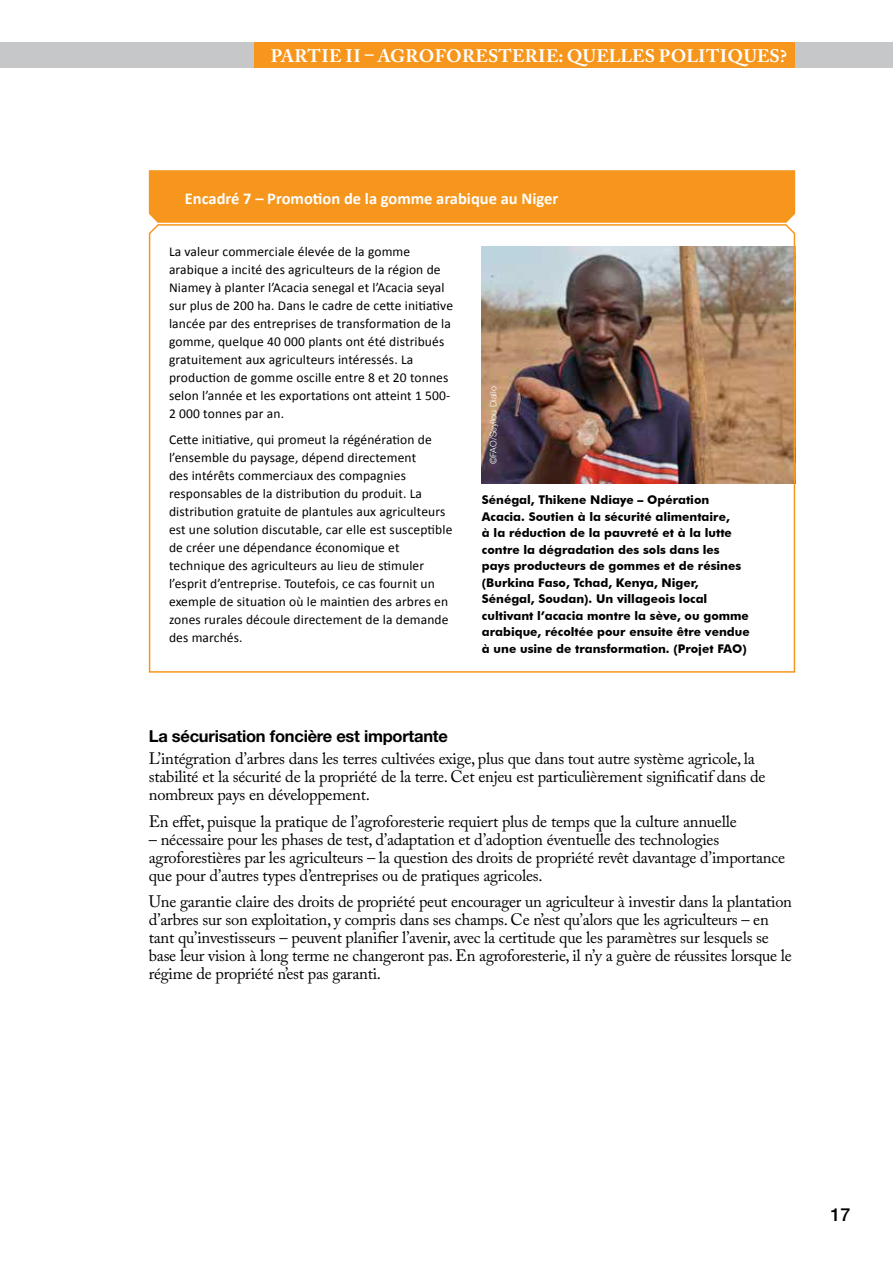
<style>
.page{position:relative;width:893px;height:1263px;background:#fff}
.page>*{position:absolute;margin:0;border:0;box-sizing:border-box;transform-origin:0 0}
.t1{font:700 18px "Adobe Caslon Pro";letter-spacing:.015em;color:#fff}
.t2{font:500 18px "Helvetica Neue LT Std";color:#000}
.t3{font:16.5px/18px "Adobe Caslon Pro";letter-spacing:-.015em;color:#000}
.t4{font:700 16.5px "Calibri";color:#fff}
.t5{font:700 16.5px "Helvetica Neue LT Std";letter-spacing:-.015em;color:#000}
.t6{font:13.5px/18px "Calibri";letter-spacing:.01em;color:#000}
.t7{font:700 12px/16.5px "Futura BT";color:#000}
.t8{font:300 9px "Helvetica Neue LT Std";color:#fff}
</style>
<div class="page">
<div style="left:0;top:43px;width:893px;height:25px;background:#c6c7c9"></div>
<div style="left:254px;top:43px;width:541px;height:25px;background:#f7961d"></div>
<svg style="left:148px;top:224px;width:648px;height:449px"></svg>
<div style="left:148px;top:170px;width:648px;height:53px;background:#f7961d"></div>
<p class="t1" style="left:271px;top:46px;width:518px">PARTIE II – AGROFORESTERIE: QUELLES POLITIQUES?</p>
<p class="t4" style="left:185px;top:188px;width:375px">Encadré 7 – Promotion de la gomme arabique au Niger</p>
<p class="t6" style="left:169px;top:242px;width:286px">La valeur commerciale élevée de la gomme arabique a incité des agriculteurs de la région de Niamey à planter l’Acacia senegal et l’Acacia seyal sur plus de 200 ha. Dans le cadre de cette initiative lancée par des entreprises de transformation de la gomme, quelque 40 000 plants ont été distribués gratuitement aux agriculteurs intéressés. La production de gomme oscille entre 8 et 20 tonnes selon l’année et les exportations ont atteint 1 500- 2 000 tonnes par an.</p>
<p class="t6" style="left:169px;top:431px;width:285px">Cette initiative, qui promeut la régénération de l’ensemble du paysage, dépend directement<br>des intérêts commerciaux des compagnies responsables de la distribution du produit. La distribution gratuite de plantules aux agriculteurs est une solution discutable, car elle est susceptible de créer une dépendance économique et technique des agriculteurs au lieu de stimuler l’esprit d’entreprise. Toutefois, ce cas fournit un exemple de situation où le maintien des arbres en zones rurales découle directement de la demande des marchés.</p>
<p class="t8" style="left:488px;top:464px;width:79px;rotate:-90deg">©FAO/Seyllou Diallo</p>
<p class="t7" style="left:482px;top:492px;width:269px">Sénégal, Thikene Ndiaye – Opération Acacia. Soutien à la sécurité alimentaire,<br>à la réduction de la pauvreté et à la lutte contre la dégradation des sols dans les pays producteurs de gommes et de résines (Burkina Faso, Tchad, Kenya, Niger, Sénégal, Soudan). Un villageois local cultivant l’acacia montre la sève, ou gomme arabique, récoltée pour ensuite être vendue à une usine de transformation. (Projet FAO)</p>
<p class="t5" style="left:149px;top:726px;width:301px">La sécurisation foncière est importante</p>
<p class="t3" style="left:149px;top:749px;width:618px">L’intégration d’arbres dans les terres cultivées exige, plus que dans tout autre système agricole, la stabilité et la sécurité de la propriété de la terre. Cet enjeu est particulièrement significatif dans de nombreux pays en développement.</p>
<p class="t3" style="left:149px;top:812px;width:589px">En effet, puisque la pratique de l’agroforesterie requiert plus de temps que la culture annuelle</p>
<p class="t3" style="left:149px;top:830px;width:638px">– nécessaire pour les phases de test, d’adaptation et d’adoption éventuelle des technologies agroforestières par les agriculteurs – la question des droits de propriété revêt davantage d’importance que pour d’autres types d’entreprises ou de pratiques agricoles.</p>
<p class="t3" style="left:149px;top:892px;width:645px">Une garantie claire des droits de propriété peut encourager un agriculteur à investir dans la plantation d’arbres sur son exploitation, y compris dans ses champs. Ce n’est qu’alors que les agriculteurs – en tant qu’investisseurs – peuvent planifier l’avenir, avec la certitude que les paramètres sur lesquels se base leur vision à long terme ne changeront pas. En agroforesterie, il n’y a guère de réussites lorsque le régime de propriété n’est pas garanti.</p>
<p class="t2" style="left:831px;top:1203px;width:21px">17</p>
</div>
